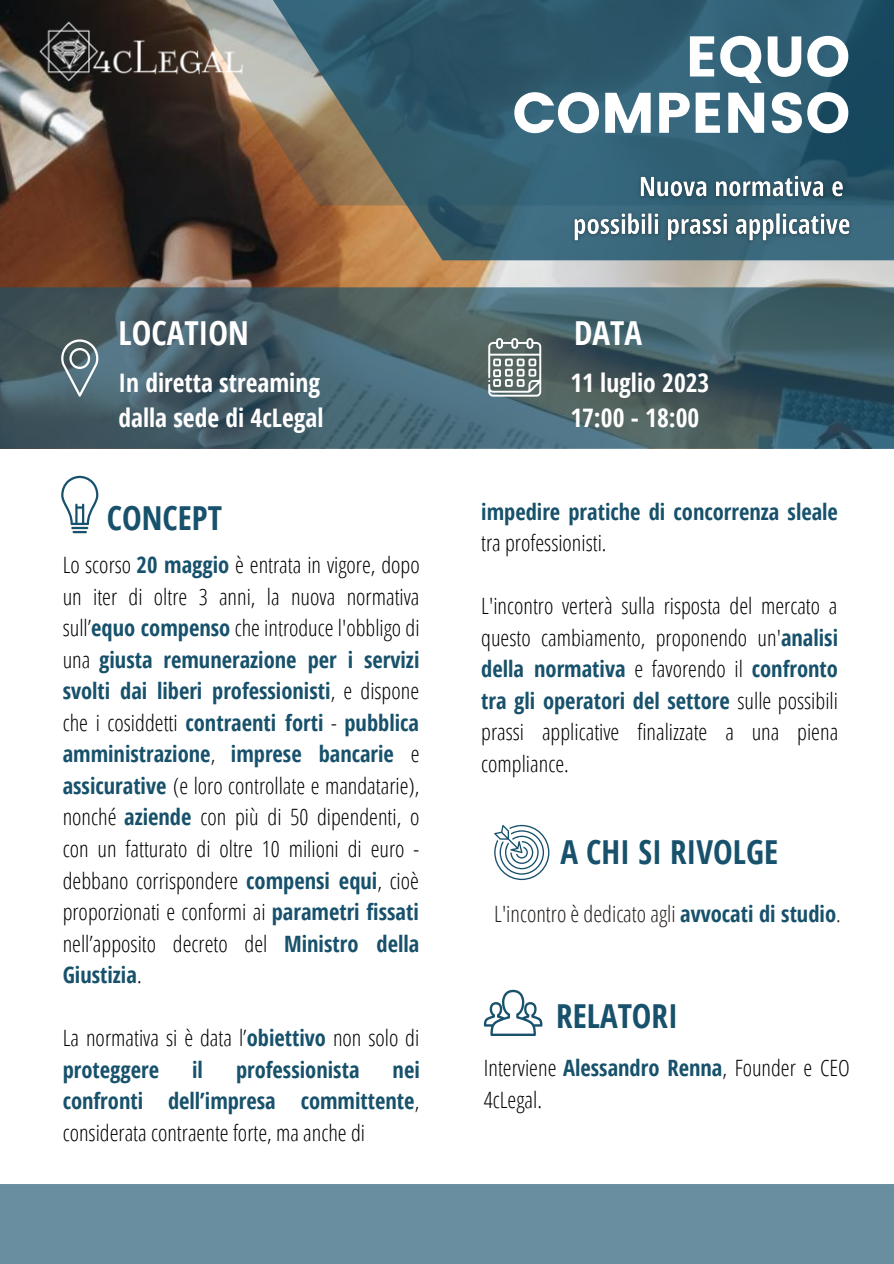
<style>
.page{position:relative;width:894px;height:1264px;background:#fff}
.page>*{position:absolute;margin:0;border:0;box-sizing:border-box;transform-origin:0 0}
.t1{font:57px/56.2px "Poppins";color:#fff;text-align:right}
.t2{font:700 33px "Open Sans Condensed";color:#17516b}
.t3{font:700 33px "Open Sans Condensed";color:#fff}
.t4{font:700 25.5px "Open Sans Condensed";color:#fff}
.t5{font:300 22.5px/31.5px "Open Sans Condensed";color:#000;text-align:justify}
.t6{font:700 22.5px/31.5px "Open Sans Condensed";color:#17516b}
.t7{font:300 22.5px "Open Sans Condensed";color:#241e1c}
.s1{font-weight:700;color:#17516b}
.s2{font-weight:300;color:#000}
</style>
<div class="page">
<img style="left:0;top:0;width:893px;height:287px">
<svg style="left:32px;top:0;width:124px;height:205px;background:#584940"></svg>
<svg style="left:156px;top:0;width:737px;height:260px;background:#445c64"></svg>
<img style="left:32px;top:15px;width:221px;height:74px">
<svg style="left:0;top:287px;width:893px;height:162px;background:#455f68"></svg>
<svg style="left:61px;top:476px;width:37px;height:57px"></svg>
<div style="left:0;top:1183px;width:893px;height:80px;background:#688e9f"></div>
<svg style="left:488px;top:338px;width:53px;height:58px"></svg>
<svg style="left:61px;top:339px;width:37px;height:58px;background:#70858c"></svg>
<svg style="left:483px;top:989px;width:59px;height:46px"></svg>
<svg style="left:494px;top:824px;width:55px;height:56px"></svg>
<img style="left:565px;top:161px;width:292px;height:90px">
<p class="t1" style="left:512px;top:29px;width:339px">EQUO<br>COMPENSO</p>
<p class="t3" style="left:118px;top:310px;width:132px">LOCATION</p>
<p class="t3" style="left:574px;top:310px;width:69px">DATA</p>
<p class="t4" style="left:118px;top:365px;width:203px">In diretta streaming</p>
<p class="t4" style="left:118px;top:400px;width:206px">dalla sede di 4cLegal</p>
<p class="t4" style="left:570px;top:365px;width:140px">11 luglio 2023</p>
<p class="t4" style="left:570px;top:400px;width:130px">17:00 - 18:00</p>
<p class="t2" style="left:107px;top:494px;width:117px">CONCEPT</p>
<p class="t5" style="left:63px;top:548px;width:358px">Lo scorso <span class="s1">20 maggio</span> è entrata in vigore, dopo un iter di oltre 3 anni, la nuova normativa sull’<span class="s1">equo compenso</span> che introduce l'obbligo di una <span class="s1">giusta remunerazione per i servizi svolti dai liberi professionisti</span>, e dispone che i cosiddetti <span class="s1">contraenti forti</span> - <span class="s1">pubblica amministrazione</span>, <span class="s1">imprese bancarie</span> e <span class="s1">assicurative</span> (e loro controllate e mandatarie), nonché <span class="s1">aziende</span> con più di 50 dipendenti, o con un fatturato di oltre 10 milioni di euro - debbano corrispondere <span class="s1">compensi equi</span>, cioè proporzionati e conformi ai <span class="s1">parametri fissati </span>nell’apposito decreto del <span class="s1">Ministro della Giustizia</span>.</p>
<p class="t5" style="left:63px;top:1021px;width:358px">La normativa si è data l’<span class="s1">obiettivo</span> non solo di <span class="s1">proteggere</span></p>
<p class="t6" style="left:192px;top:1053px;width:12px">il</p>
<p class="t6" style="left:236px;top:1053px;width:125px">professionista</p>
<p class="t5" style="left:63px;top:1053px;width:358px;text-indent:330px"><span class="s1">nei confronti dell’impresa committente</span>, considerata contraente forte, ma anche di</p>
<p class="t6" style="left:481px;top:495px;width:358px">impedire pratiche di concorrenza sleale <span class="s2">tra professionisti.</span></p>
<p class="t5" style="left:481px;top:589px;width:358px">L'incontro verterà sulla risposta del mercato a questo cambiamento, proponendo un'<span class="s1">analisi della normativa</span> e favorendo il <span class="s1">confronto tra gli operatori del settore</span> sulle possibili prassi applicative finalizzate a una piena compliance.</p>
<p class="t2" style="left:560px;top:829px;width:219px">A CHI SI RIVOLGE</p>
<p class="t7" style="left:494px;top:897px;width:348px">L'incontro è dedicato agli <span class="s1">avvocati di studio</span>.</p>
<p class="t2" style="left:556px;top:992px;width:123px">RELATORI</p>
<p class="t5" style="left:483px;top:1051px;width:367px">Interviene <span class="s1">Alessandro Renna</span>, Founder e CEO<br>4cLegal.</p>
</div>
